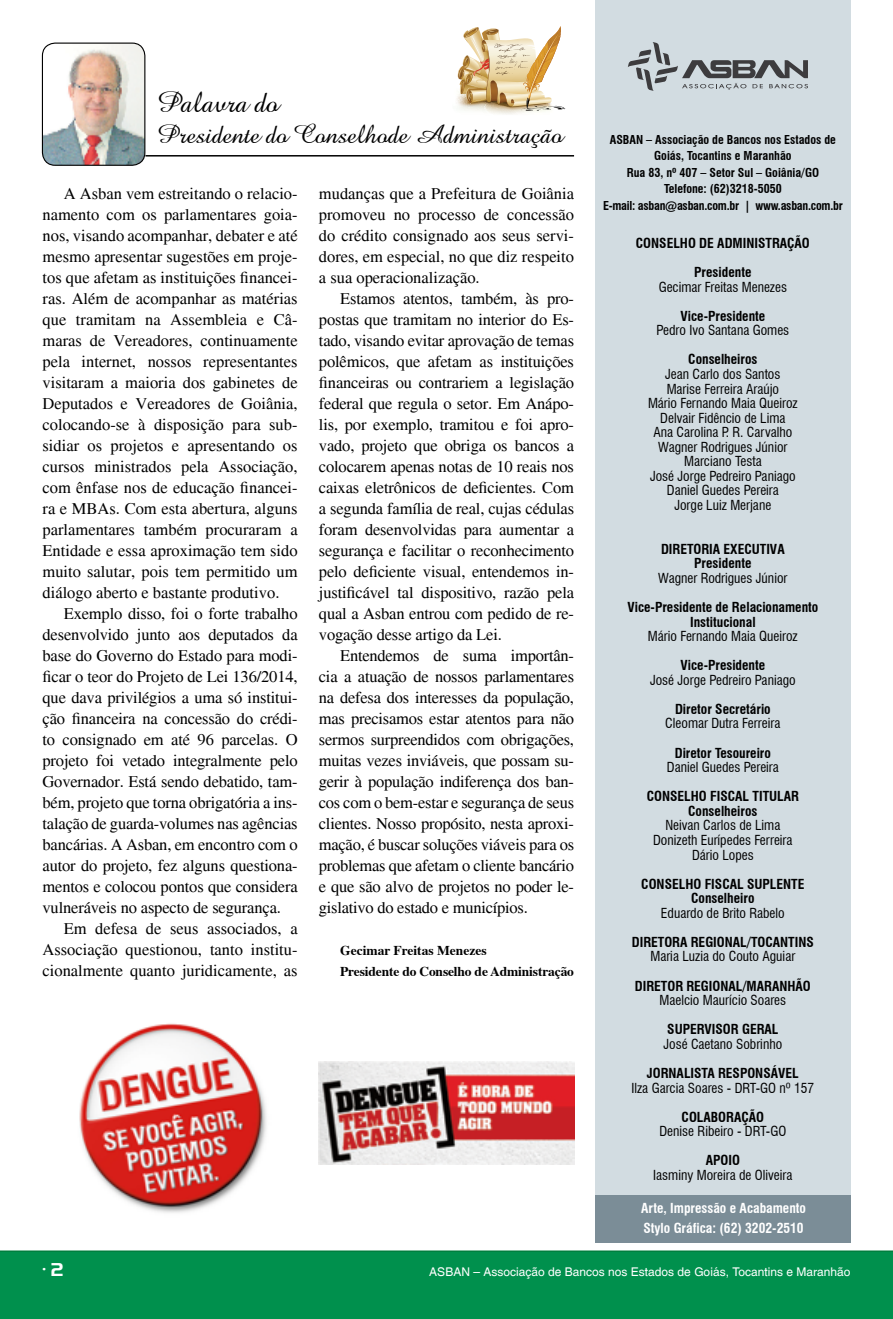
<style>
.page{position:relative;width:893px;height:1319px;background:#fff}
.page>*{position:absolute;margin:0;border:0;box-sizing:border-box;transform-origin:0 0}
.t1{font:30px "Amazone BT";letter-spacing:-.01em;color:#000}
.t2{font:27px "Amazone BT";letter-spacing:-.01em;color:#000}
.t3{font:18px "Aero Regular SWFTE";color:#fff}
.t4{font:16.5px/21px "Times";letter-spacing:-.005em;color:#000;text-align:justify}
.t5{font:condensed 13.5px/14.5px "Swiss 721 BT";color:#000;text-align:center}
.t6{font:700 condensed 13.5px/14.5px "Swiss 721 BT";color:#000;text-align:center}
.t7{font:700 13.5px/21px "Times";letter-spacing:-.01em;color:#000}
.t8{font:700 condensed 13.5px/19.5px "Swiss 721 BT";color:#fff}
.t9{font:700 condensed 12px/16.5px "Swiss 721 BT";color:#000;text-align:center}
.t10{font:12px "Switzerland Plain";color:#fff}
</style>
<div class="page">
<div style="left:0;top:1250px;width:893px;height:68px;background:#00904d"></div>
<hr style="left:0;top:1250px;width:893px;height:1px;background:#007f3e">
<div style="left:595px;top:0;width:255px;height:1242px;background:#d2dce1"></div>
<div style="left:595px;top:1195px;width:255px;height:47px;background:#7b8d97"></div>
<img style="left:457px;top:26px;width:109px;height:89px">
<svg style="left:628px;top:42px;width:180px;height:49px"></svg>
<hr style="left:145px;top:155px;width:429px;height:1px;background:#000">
<img style="left:42px;top:43px;width:103px;height:122px">
<div style="left:42px;top:43px;width:103px;height:123px;border:1px solid #000;border-radius:13px"></div>
<img style="left:79px;top:1023px;width:187px;height:190px">
<img style="left:319px;top:1061px;width:255px;height:102px">
<h1 class="t1" style="left:157px;top:85px;width:124px">Palavra do</h1>
<h2 class="t2" style="left:157px;top:119px;width:408px">Presidente do Conselhode Administração</h2>
<p class="t4" style="left:43px;top:183px;width:257px;text-indent:21px">A Asban vem estreitando o relacio&shy;namento com os parlamentares goia&shy;nos, visando acompanhar, debater e até mesmo apresentar sugestões em proje&shy;tos que afetam as instituições financei&shy;ras. Além de acompanhar as matérias que tramitam na Assembleia e Câ&shy;maras de Vereadores, continuamente pela internet, nossos representantes visitaram a maioria dos gabinetes de Deputados e Vereadores de Goiânia, colocando-se à disposição para sub&shy;sidiar os projetos e apresentando os cursos ministrados pela Associação, com ênfase nos de educação financei&shy;ra e MBAs. Com esta abertura, alguns parlamentares também procuraram a Entidade e essa aproximação tem sido muito salutar, pois tem permitido um diálogo aberto e bastante produtivo.</p>
<p class="t4" style="left:43px;top:603px;width:257px;text-indent:21px">Exemplo disso, foi o forte trabalho desenvolvido junto aos deputados da base do Governo do Estado para modi&shy;ficar o teor do Projeto de Lei 136/2014, que dava privilégios a uma só institui&shy;ção financeira na concessão do crédi&shy;to consignado em até 96 parcelas. O projeto foi vetado integralmente pelo Governador. Está sendo debatido, tam&shy;bém, projeto que torna obrigatória a ins&shy;talação de guarda-volumes nas agências bancárias. A Asban, em encontro com o autor do projeto, fez alguns questiona&shy;mentos e colocou pontos que considera vulneráveis no aspecto de segurança.</p>
<p class="t4" style="left:43px;top:918px;width:257px;text-indent:21px">Em defesa de seus associados, a Associação questionou, tanto institu&shy;cionalmente quanto juridicamente, as</p>
<p class="t4" style="left:319px;top:183px;width:257px">mudanças que a Prefeitura de Goiânia promoveu no processo de concessão do crédito consignado aos seus servi&shy;dores, em especial, no que diz respeito a sua operacionalização.</p>
<p class="t4" style="left:319px;top:288px;width:257px;text-indent:21px">Estamos atentos, também, às pro&shy;postas que tramitam no interior do Es&shy;tado, visando evitar aprovação de temas polêmicos, que afetam as instituições financeiras ou contrariem a legislação federal que regula o setor. Em Anápo&shy;lis, por exemplo, tramitou e foi apro&shy;vado, projeto que obriga os bancos a colocarem apenas notas de 10 reais nos caixas eletrônicos de deficientes. Com a segunda família de real, cujas cédulas foram desenvolvidas para aumentar a segurança e facilitar o reconhecimento pelo deficiente visual, entendemos in&shy;justificável tal dispositivo, razão pela qual a Asban entrou com pedido de re&shy;vogação desse artigo da Lei.</p>
<p class="t4" style="left:319px;top:645px;width:257px;text-indent:21px">Entendemos de suma importân&shy;cia a atuação de nossos parlamentares na defesa dos interesses da população, mas precisamos estar atentos para não sermos surpreendidos com obrigações, muitas vezes inviáveis, que possam su&shy;gerir à população indiferença dos ban&shy;cos com o bem-estar e segurança de seus clientes. Nosso propósito, nesta aproxi&shy;mação, é buscar soluções viáveis para os problemas que afetam o cliente bancário e que são alvo de projetos no poder le&shy;gislativo do estado e municípios.</p>
<p class="t7" style="left:340px;top:938px;width:235px">Gecimar Freitas Menezes<br>Presidente do Conselho de Administração</p>
<p class="t9" style="left:603px;top:131px;width:241px">ASBAN – Associação de Bancos nos Estados de Goiás, Tocantins e Maranhão<br>Rua 83, nº 407 – Setor Sul – Goiânia/GO<br>Telefone: (62)3218-5050<br>E-mail: asban@asban.com.br | www.asban.com.br</p>
<p class="t6" style="left:636px;top:228px;width:176px;line-height:29.1px">CONSELHO DE ADMINISTRAÇÃO<br>Presidente</p>
<p class="t5" style="left:659px;top:279px;width:130px">Gecimar Freitas Menezes</p>
<p class="t6" style="left:680px;top:308px;width:86px">Vice-Presidente</p>
<p class="t5" style="left:656px;top:323px;width:134px">Pedro Ivo Santana Gomes</p>
<p class="t6" style="left:688px;top:352px;width:71px">Conselheiros</p>
<p class="t5" style="left:648px;top:367px;width:151px">Jean Carlo dos Santos<br>Marise Ferreira Araújo<br>Mário Fernando Maia Queiroz<br>Delvair Fidêncio de Lima<br>Ana Carolina P. R. Carvalho<br>Wagner Rodrigues Júnior<br>Marciano Testa<br>José Jorge Pedreiro Paniago<br>Daniel Guedes Pereira<br>Jorge Luiz Merjane</p>
<p class="t6" style="left:661px;top:541px;width:125px">DIRETORIA EXECUTIVA<br>Presidente</p>
<p class="t5" style="left:658px;top:570px;width:131px">Wagner Rodrigues Júnior</p>
<p class="t6" style="left:627px;top:599px;width:193px">Vice-Presidente de Relacionamento<br>Institucional</p>
<p class="t5" style="left:648px;top:628px;width:151px">Mário Fernando Maia Queiroz</p>
<p class="t6" style="left:680px;top:658px;width:86px">Vice-Presidente</p>
<p class="t5" style="left:650px;top:672px;width:147px">José Jorge Pedreiro Paniago</p>
<p class="t6" style="left:675px;top:701px;width:97px">Diretor Secretário</p>
<p class="t5" style="left:665px;top:716px;width:117px">Cleomar Dutra Ferreira</p>
<p class="t6" style="left:675px;top:745px;width:98px">Diretor Tesoureiro</p>
<p class="t5" style="left:667px;top:759px;width:114px">Daniel Guedes Pereira</p>
<p class="t6" style="left:647px;top:789px;width:154px">CONSELHO FISCAL TITULAR<br>Conselheiros</p>
<p class="t5" style="left:653px;top:818px;width:141px">Neivan Carlos de Lima<br>Donizeth Eurípedes Ferreira<br>Dário Lopes</p>
<p class="t6" style="left:641px;top:876px;width:165px">CONSELHO FISCAL SUPLENTE<br>Conselheiro</p>
<p class="t5" style="left:661px;top:905px;width:125px">Eduardo de Brito Rabelo</p>
<p class="t6" style="left:632px;top:934px;width:183px">DIRETORA REGIONAL/TOCANTINS</p>
<p class="t5" style="left:650px;top:949px;width:146px">Maria Luzia do Couto Aguiar</p>
<p class="t6" style="left:635px;top:978px;width:177px">DIRETOR REGIONAL/MARANHÃO</p>
<p class="t5" style="left:659px;top:992px;width:128px">Maelcio Maurício Soares</p>
<p class="t6" style="left:667px;top:1021px;width:113px">SUPERVISOR GERAL</p>
<p class="t5" style="left:663px;top:1036px;width:120px">José Caetano Sobrinho</p>
<p class="t6" style="left:647px;top:1065px;width:153px">JORNALISTA RESPONSÁVEL</p>
<p class="t5" style="left:631px;top:1080px;width:184px">Ilza Garcia Soares - DRT-GO nº 157</p>
<p class="t6" style="left:682px;top:1109px;width:84px">COLABORAÇÃO</p>
<p class="t5" style="left:659px;top:1123px;width:128px">Denise Ribeiro - DRT-GO</p>
<p class="t6" style="left:706px;top:1152px;width:36px">APOIO</p>
<p class="t5" style="left:653px;top:1167px;width:141px">Iasminy Moreira de Oliveira</p>
<p class="t8" style="left:641px;top:1198px;width:166px">Arte, Impressão e Acabamento<br>Stylo Gráfica: (62) 3202-2510</p>
<p class="t3" style="left:43px;top:1258px;width:22px">• 2</p>
<p class="t10" style="left:429px;top:1264px;width:423px">ASBAN – Associação de Bancos nos Estados de Goiás, Tocantins e Maranhão</p>
</div>
